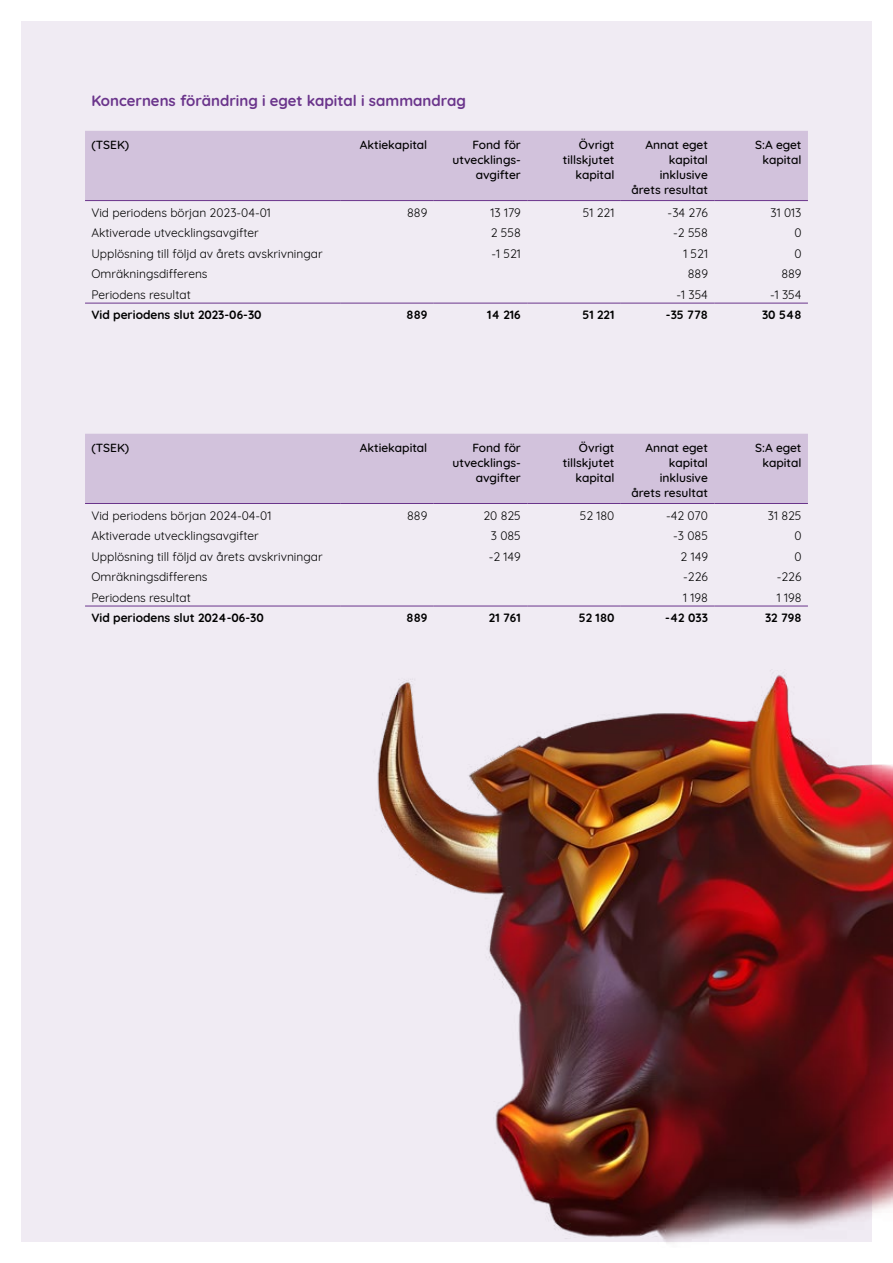
<style>
.page{position:relative;width:893px;height:1263px;background:#fff}
.page>*{position:absolute;margin:0;border:0;box-sizing:border-box;transform-origin:0 0}
.t1{font:700 15px "Quicksand";color:#6a348b}
.t2{font:12px "Quicksand";color:#000}
.t3{font:500 12px/15px "Quicksand";color:#000;text-align:right}
.t4{font:700 12px "Quicksand";color:#000}
</style>
<div class="page">
<div style="left:21px;top:21px;width:851px;height:1221px;background:#f0ebf3"></div>
<img style="left:209px;top:605px;width:684px;height:638px">
<div style="left:85px;top:131px;width:723px;height:69px;background:#d2c2dc"></div>
<hr style="left:85px;top:200px;width:255px;height:1px;background:#6a348b">
<hr style="left:340px;top:200px;width:94px;height:1px;background:#6a348b">
<hr style="left:434px;top:200px;width:93px;height:1px;background:#6a348b">
<hr style="left:527px;top:200px;width:94px;height:1px;background:#6a348b">
<hr style="left:621px;top:200px;width:93px;height:1px;background:#6a348b">
<hr style="left:714px;top:200px;width:94px;height:1px;background:#6a348b">
<hr style="left:85px;top:303px;width:255px;height:1px;background:#6a348b">
<hr style="left:340px;top:303px;width:94px;height:1px;background:#6a348b">
<hr style="left:434px;top:303px;width:93px;height:1px;background:#6a348b">
<hr style="left:527px;top:303px;width:94px;height:1px;background:#6a348b">
<hr style="left:621px;top:303px;width:93px;height:1px;background:#6a348b">
<hr style="left:714px;top:303px;width:94px;height:1px;background:#6a348b">
<div style="left:85px;top:434px;width:723px;height:69px;background:#d2c2dc"></div>
<hr style="left:85px;top:503px;width:255px;height:1px;background:#6a348b">
<hr style="left:340px;top:503px;width:94px;height:1px;background:#6a348b">
<hr style="left:434px;top:503px;width:93px;height:1px;background:#6a348b">
<hr style="left:527px;top:503px;width:94px;height:1px;background:#6a348b">
<hr style="left:621px;top:503px;width:93px;height:1px;background:#6a348b">
<hr style="left:714px;top:503px;width:94px;height:1px;background:#6a348b">
<hr style="left:85px;top:606px;width:255px;height:1px;background:#6a348b">
<hr style="left:340px;top:606px;width:94px;height:1px;background:#6a348b">
<hr style="left:434px;top:606px;width:93px;height:1px;background:#6a348b">
<hr style="left:527px;top:606px;width:94px;height:1px;background:#6a348b">
<hr style="left:621px;top:606px;width:93px;height:1px;background:#6a348b">
<hr style="left:714px;top:606px;width:94px;height:1px;background:#6a348b">
<p class="t1" style="left:91px;top:89px;width:376px">Koncernens förändring i eget kapital i sammandrag</p>
<p class="t3" style="left:91px;top:136px;width:39px">(TSEK)</p>
<p class="t3" style="left:360px;top:136px;width:69px">Aktiekapital</p>
<p class="t3" style="left:453px;top:136px;width:70px">Fond för utvecklings&shy;avgifter</p>
<p class="t3" style="left:563px;top:136px;width:53px">Övrigt tillskjutet kapital</p>
<p class="t3" style="left:631px;top:136px;width:78px">Annat eget kapital inklusive årets resultat</p>
<p class="t3" style="left:755px;top:136px;width:48px">S:A eget kapital</p>
<p class="t2" style="left:91px;top:203px;width:181px">Vid periodens början 2023-04-01</p>
<p class="t2" style="left:407px;top:203px;width:22px">889</p>
<p class="t2" style="left:490px;top:203px;width:32px">13 179</p>
<p class="t2" style="left:583px;top:203px;width:33px">51 221</p>
<p class="t2" style="left:668px;top:203px;width:42px">-34 276</p>
<p class="t2" style="left:771px;top:203px;width:32px">31 013</p>
<p class="t2" style="left:91px;top:224px;width:169px">Aktiverade utvecklingsavgifter</p>
<p class="t2" style="left:491px;top:224px;width:32px">2 558</p>
<p class="t2" style="left:673px;top:224px;width:36px">-2 558</p>
<p class="t2" style="left:794px;top:224px;width:9px">0</p>
<p class="t2" style="left:91px;top:244px;width:233px">Upplösning till följd av årets avskrivningar</p>
<p class="t2" style="left:491px;top:244px;width:31px">-1 521</p>
<p class="t2" style="left:683px;top:244px;width:26px">1 521</p>
<p class="t2" style="left:794px;top:244px;width:9px">0</p>
<p class="t2" style="left:91px;top:265px;width:118px">Omräkningsdifferens</p>
<p class="t2" style="left:688px;top:265px;width:22px">889</p>
<p class="t2" style="left:781px;top:265px;width:22px">889</p>
<p class="t2" style="left:91px;top:285px;width:101px">Periodens resultat</p>
<p class="t2" style="left:676px;top:285px;width:33px">-1 354</p>
<p class="t2" style="left:770px;top:285px;width:33px">-1 354</p>
<p class="t4" style="left:91px;top:305px;width:172px">Vid periodens slut 2023-06-30</p>
<p class="t4" style="left:407px;top:305px;width:22px">889</p>
<p class="t4" style="left:487px;top:305px;width:35px">14 216</p>
<p class="t4" style="left:582px;top:305px;width:33px">51 221</p>
<p class="t4" style="left:666px;top:305px;width:44px">-35 778</p>
<p class="t4" style="left:762px;top:305px;width:41px">30 548</p>
<p class="t3" style="left:91px;top:439px;width:39px">(TSEK)</p>
<p class="t3" style="left:360px;top:439px;width:69px">Aktiekapital</p>
<p class="t3" style="left:453px;top:439px;width:70px">Fond för utvecklings&shy;avgifter</p>
<p class="t3" style="left:563px;top:439px;width:53px">Övrigt tillskjutet kapital</p>
<p class="t3" style="left:631px;top:439px;width:78px">Annat eget kapital inklusive årets resultat</p>
<p class="t3" style="left:755px;top:439px;width:48px">S:A eget kapital</p>
<p class="t2" style="left:91px;top:506px;width:181px">Vid periodens början 2024-04-01</p>
<p class="t2" style="left:407px;top:506px;width:22px">889</p>
<p class="t2" style="left:483px;top:506px;width:39px">20 825</p>
<p class="t2" style="left:580px;top:506px;width:36px">52 180</p>
<p class="t2" style="left:666px;top:506px;width:43px">-42 070</p>
<p class="t2" style="left:768px;top:506px;width:35px">31 825</p>
<p class="t2" style="left:91px;top:527px;width:169px">Aktiverade utvecklingsavgifter</p>
<p class="t2" style="left:491px;top:527px;width:32px">3 085</p>
<p class="t2" style="left:673px;top:527px;width:36px">-3 085</p>
<p class="t2" style="left:794px;top:527px;width:9px">0</p>
<p class="t2" style="left:91px;top:547px;width:233px">Upplösning till följd av årets avskrivningar</p>
<p class="t2" style="left:489px;top:547px;width:34px">-2 149</p>
<p class="t2" style="left:681px;top:547px;width:29px">2 149</p>
<p class="t2" style="left:794px;top:547px;width:9px">0</p>
<p class="t2" style="left:91px;top:568px;width:118px">Omräkningsdifferens</p>
<p class="t2" style="left:683px;top:568px;width:26px">-226</p>
<p class="t2" style="left:777px;top:568px;width:26px">-226</p>
<p class="t2" style="left:91px;top:588px;width:101px">Periodens resultat</p>
<p class="t2" style="left:683px;top:588px;width:26px">1 198</p>
<p class="t2" style="left:777px;top:588px;width:26px">1 198</p>
<p class="t4" style="left:91px;top:608px;width:174px">Vid periodens slut 2024-06-30</p>
<p class="t4" style="left:407px;top:608px;width:22px">889</p>
<p class="t4" style="left:489px;top:608px;width:33px">21 761</p>
<p class="t4" style="left:579px;top:608px;width:37px">52 180</p>
<p class="t4" style="left:665px;top:608px;width:44px">-42 033</p>
<p class="t4" style="left:765px;top:608px;width:38px">32 798</p>
</div>
